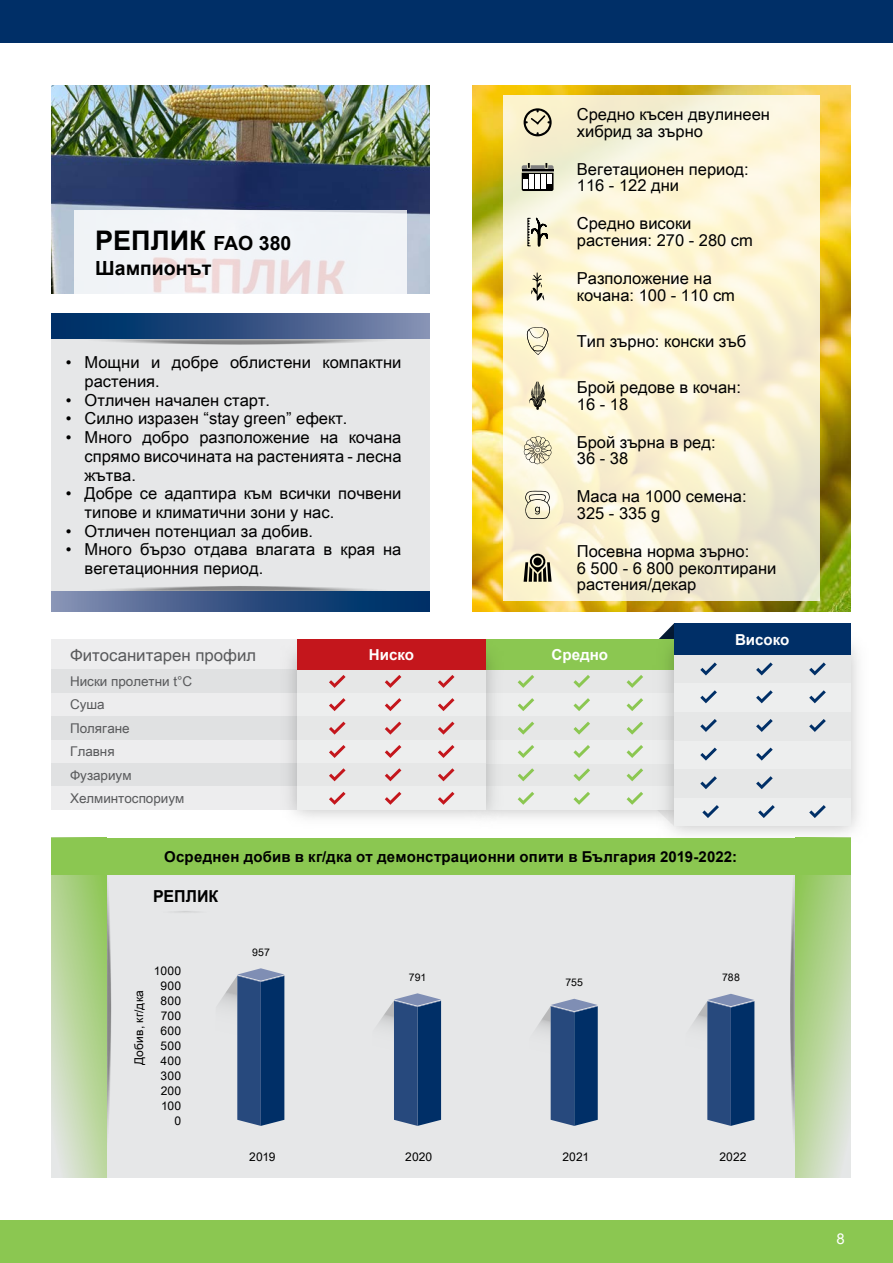
<style>
.page{position:relative;width:893px;height:1263px;background:#fff}
.page>*{position:absolute;margin:0;border:0;box-sizing:border-box;transform-origin:0 0}
.t1{font:700 27px "Arial";color:#000}
.t2{font:700 19.5px "Arial";color:#000}
.t3{font:16.8px "Arial Unicode MS";color:#58595b}
.t4{font:16.5px/16.5px "Arial Unicode MS";color:#000}
.t5{font:700 16.5px "Arial";color:#000}
.t6{font:700 15.15px "Arial";color:#fff}
.t7{font:700 15px "Arial";letter-spacing:.015em;color:#000}
.t8{font:14.85px "Arial Unicode MS";color:#fff}
.t9{font:13.5px/23.4px "Arial Unicode MS";color:#58595b}
.t10{font:12px/15px "Arial Unicode MS";letter-spacing:.02em;color:#000;text-align:right}
.t11{font:10.5px "Arial Unicode MS";letter-spacing:.01em;color:#000}
.s1{font-size:19.5px}
</style>
<div class="page">
<div style="left:0;top:1220px;width:893px;height:43px;background:#8bc751"></div>
<div style="left:0;top:0;width:893px;height:43px;background:#002f67"></div>
<div style="left:51px;top:329px;width:378px;height:277px;background:#e6e7e8"></div>
<svg style="left:74px;top:334px;width:332px;height:11px"></svg>
<div style="left:51px;top:313px;width:378px;height:26px;background:linear-gradient(to right,#00235d,#7f87ad)"></div>
<svg style="left:74px;top:586px;width:332px;height:11px"></svg>
<div style="left:51px;top:591px;width:378px;height:21px;background:linear-gradient(to right,#8289ae,#00245e)"></div>
<img style="left:51px;top:85px;width:378px;height:209px">
<svg style="left:74px;top:211px;width:332px;height:83px;fill:#f1f3f7"></svg>
<img style="left:472px;top:85px;width:378px;height:527px">
<svg style="left:503px;top:96px;width:316px;height:505px;background:#f9f2d5"></svg>
<svg style="left:524px;top:108px;width:28px;height:28px"></svg>
<svg style="left:522px;top:163px;width:31px;height:28px"></svg>
<svg style="left:525px;top:490px;width:25px;height:29px"></svg>
<svg style="left:524px;top:554px;width:28px;height:28px"></svg>
<svg style="left:528px;top:216px;width:20px;height:31px"></svg>
<svg style="left:527px;top:327px;width:21px;height:28px"></svg>
<svg style="left:529px;top:381px;width:17px;height:29px"></svg>
<svg style="left:531px;top:273px;width:13px;height:28px"></svg>
<svg style="left:524px;top:436px;width:28px;height:28px"></svg>
<div style="left:486px;top:657px;width:188px;height:153px;background:#edeeee"></div>
<div style="left:486px;top:639px;width:188px;height:31px;background:#8bc751"></div>
<div style="left:51px;top:639px;width:246px;height:31px;background:#ededee"></div>
<div style="left:51px;top:693px;width:246px;height:23px;background:#ededee"></div>
<div style="left:51px;top:670px;width:246px;height:23px;background:#e0e1e2"></div>
<div style="left:51px;top:716px;width:246px;height:24px;background:#e0e1e2"></div>
<div style="left:51px;top:740px;width:246px;height:23px;background:#ededee"></div>
<div style="left:51px;top:763px;width:246px;height:24px;background:#e0e1e2"></div>
<div style="left:51px;top:787px;width:246px;height:23px;background:#ededee"></div>
<img style="left:274px;top:654px;width:235px;height:170px">
<div style="left:297px;top:657px;width:189px;height:153px;background:#e6e7e7"></div>
<div style="left:297px;top:639px;width:189px;height:31px;background:#c4161c"></div>
<img style="left:650px;top:625px;width:209px;height:225px">
<div style="left:674px;top:649px;width:176px;height:177px;background:#e6e7e7"></div>
<div style="left:674px;top:623px;width:176px;height:32px;background:#002f67"></div>
<svg style="left:329px;top:675px;width:17px;height:13px"></svg>
<svg style="left:385px;top:675px;width:16px;height:13px"></svg>
<svg style="left:438px;top:675px;width:16px;height:13px"></svg>
<svg style="left:518px;top:698px;width:16px;height:13px"></svg>
<svg style="left:573px;top:698px;width:17px;height:13px"></svg>
<svg style="left:627px;top:698px;width:16px;height:13px"></svg>
<svg style="left:518px;top:675px;width:16px;height:13px"></svg>
<svg style="left:573px;top:675px;width:17px;height:13px"></svg>
<svg style="left:627px;top:675px;width:16px;height:13px"></svg>
<svg style="left:700px;top:662px;width:17px;height:13px"></svg>
<svg style="left:756px;top:662px;width:17px;height:13px"></svg>
<svg style="left:809px;top:662px;width:17px;height:13px"></svg>
<svg style="left:700px;top:690px;width:17px;height:13px"></svg>
<svg style="left:756px;top:690px;width:17px;height:13px"></svg>
<svg style="left:809px;top:690px;width:17px;height:13px"></svg>
<svg style="left:700px;top:719px;width:17px;height:13px"></svg>
<svg style="left:756px;top:719px;width:17px;height:13px"></svg>
<svg style="left:809px;top:719px;width:17px;height:13px"></svg>
<svg style="left:700px;top:748px;width:17px;height:12px"></svg>
<svg style="left:756px;top:748px;width:17px;height:12px"></svg>
<svg style="left:700px;top:776px;width:17px;height:13px"></svg>
<svg style="left:756px;top:776px;width:17px;height:13px"></svg>
<svg style="left:809px;top:805px;width:17px;height:13px"></svg>
<svg style="left:702px;top:805px;width:17px;height:13px"></svg>
<svg style="left:758px;top:805px;width:17px;height:13px"></svg>
<svg style="left:518px;top:745px;width:16px;height:13px"></svg>
<svg style="left:573px;top:745px;width:17px;height:13px"></svg>
<svg style="left:627px;top:745px;width:16px;height:13px"></svg>
<svg style="left:518px;top:768px;width:16px;height:13px"></svg>
<svg style="left:573px;top:768px;width:17px;height:13px"></svg>
<svg style="left:627px;top:768px;width:16px;height:13px"></svg>
<svg style="left:518px;top:792px;width:16px;height:13px"></svg>
<svg style="left:573px;top:792px;width:17px;height:13px"></svg>
<svg style="left:627px;top:792px;width:16px;height:13px"></svg>
<svg style="left:518px;top:722px;width:16px;height:13px"></svg>
<svg style="left:573px;top:722px;width:17px;height:13px"></svg>
<svg style="left:627px;top:722px;width:16px;height:13px"></svg>
<svg style="left:329px;top:698px;width:17px;height:13px"></svg>
<svg style="left:385px;top:698px;width:16px;height:13px"></svg>
<svg style="left:438px;top:698px;width:16px;height:13px"></svg>
<svg style="left:329px;top:722px;width:17px;height:13px"></svg>
<svg style="left:385px;top:722px;width:16px;height:13px"></svg>
<svg style="left:438px;top:722px;width:16px;height:13px"></svg>
<svg style="left:329px;top:745px;width:17px;height:13px"></svg>
<svg style="left:385px;top:745px;width:16px;height:13px"></svg>
<svg style="left:438px;top:745px;width:16px;height:13px"></svg>
<svg style="left:329px;top:768px;width:17px;height:13px"></svg>
<svg style="left:385px;top:768px;width:16px;height:13px"></svg>
<svg style="left:438px;top:768px;width:16px;height:13px"></svg>
<svg style="left:329px;top:792px;width:17px;height:13px"></svg>
<svg style="left:385px;top:792px;width:16px;height:13px"></svg>
<svg style="left:438px;top:792px;width:16px;height:13px"></svg>
<svg style="left:106px;top:874px;width:689px;height:304px;background:#cdd3d9"></svg>
<svg style="left:101px;top:854px;width:10px;height:308px"></svg>
<svg style="left:51px;top:874px;width:55px;height:304px;background:#b9d69d"></svg>
<svg style="left:790px;top:854px;width:10px;height:308px"></svg>
<svg style="left:795px;top:874px;width:55px;height:304px;background:#b8d59b"></svg>
<div style="left:51px;top:838px;width:799px;height:36px;background:#8bc751"></div>
<hr style="left:153px;top:911px;width:65px;height:3px;background:#000;border-radius:50%">
<h1 class="t1" style="left:95px;top:221px;width:198px">РЕПЛИК <span class="s1">FAO 380</span></h1>
<p class="t2" style="left:95px;top:254px;width:118px">Шампионът</p>
<p class="t4" style="left:85px;top:352px;width:318px;line-height:18.8px;text-indent:-19px">• Мощни и добре облистени компактни растения.</p>
<p class="t4" style="left:66px;top:391px;width:206px">• Отличен начален старт.</p>
<p class="t4" style="left:66px;top:410px;width:283px">• Силно изразен “stay green” ефект.</p>
<p class="t4" style="left:85px;top:427px;width:318px;line-height:18.8px;text-align:justify;text-indent:-19px">• Много добро разположение на кочана спрямо височината на растенията - лесна жътва.</p>
<p class="t4" style="left:85px;top:484px;width:318px;line-height:18.8px;text-indent:-19px">• Добре се адаптира към всички почвени типове и климатични зони у нас.</p>
<p class="t4" style="left:66px;top:522px;width:249px">• Отличен потенциал за добив.</p>
<p class="t4" style="left:85px;top:540px;width:318px;line-height:18.8px;text-indent:-19px">• Много бързо отдава влагата в края на вегетационния период.</p>
<p class="t4" style="left:577px;top:106px;width:195px">Средно късен двулинеен хибрид за зърно</p>
<p class="t4" style="left:577px;top:160px;width:173px">Вегетационен период:<br>116 - 122 дни</p>
<p class="t4" style="left:577px;top:215px;width:178px">Средно високи растения: 270 - 280 cm</p>
<p class="t4" style="left:577px;top:270px;width:160px">Разположение на кочана: 100 - 110 cm</p>
<p class="t4" style="left:577px;top:333px;width:171px">Тип зърно: конски зъб</p>
<p class="t4" style="left:577px;top:379px;width:166px">Брой редове в кочан:<br>16 - 18</p>
<p class="t4" style="left:577px;top:433px;width:140px">Брой зърна в ред:<br>36 - 38</p>
<p class="t4" style="left:577px;top:488px;width:171px">Маса на 1000 семена:<br>325 - 335 g</p>
<p class="t4" style="left:577px;top:543px;width:201px">Посевна норма зърно:<br>6 500 - 6 800 реколтирани растения/декар</p>
<p class="t6" style="left:735px;top:628px;width:56px">Високо</p>
<p class="t3" style="left:70px;top:642px;width:187px">Фитосанитарен профил</p>
<p class="t9" style="left:70px;top:669px;width:124px">Ниски пролетни t°С<br>Суша<br>Полягане<br>Главня<br>Фузариум<br>Хелминтоспориум</p>
<p class="t6" style="left:369px;top:644px;width:47px">Ниско</p>
<p class="t6" style="left:552px;top:644px;width:58px">Средно</p>
<p class="t7" style="left:164px;top:846px;width:574px">Осреднен добив в кг/дка от демонстрационни опити в България 2019-2022:</p>
<p class="t5" style="left:153px;top:885px;width:67px">РЕПЛИК</p>
<p class="t10" style="left:131px;top:1065px;width:77px;rotate:-90deg">Добив, кг/дка</p>
<p class="t10" style="left:154px;top:963px;width:29px">1000<br>900<br>800<br>700<br>600<br>500<br>400<br>300<br>200<br>100<br>0</p>
<p class="t11" style="left:252px;top:944px;width:19px">957</p>
<p class="t11" style="left:409px;top:969px;width:19px">791</p>
<p class="t11" style="left:565px;top:975px;width:19px">755</p>
<p class="t11" style="left:722px;top:970px;width:19px">788</p>
<p class="t10" style="left:249px;top:1148px;width:28px">2019</p>
<p class="t10" style="left:405px;top:1148px;width:29px">2020</p>
<p class="t10" style="left:562px;top:1148px;width:28px">2021</p>
<p class="t10" style="left:719px;top:1148px;width:29px">2022</p>
<p class="t8" style="left:836px;top:1228px;width:10px">8</p>
</div>
